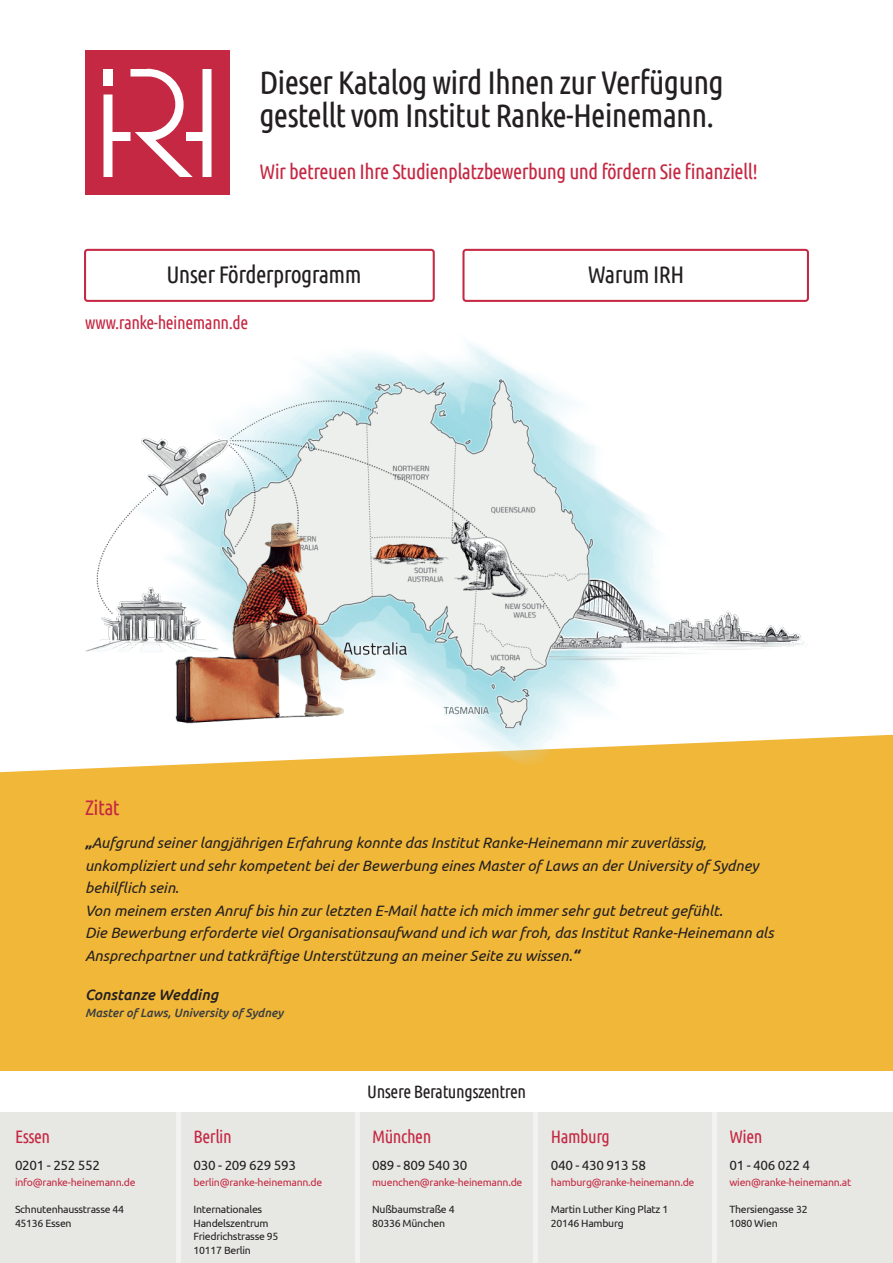
<style>
.page{position:relative;width:893px;height:1263px;background:#fff}
.page>*{position:absolute;margin:0;border:0;box-sizing:border-box;transform-origin:0 0}
.t1{font:32.7px/32.7px "Ubuntu Condensed";letter-spacing:-.025em;color:#231f20}
.t2{font:24px "Ubuntu Condensed";letter-spacing:-.025em;color:#231f20}
.t3{font:21px "Ubuntu Condensed";letter-spacing:-.025em;color:#c52843}
.t4{font:18px "Ubuntu Condensed";letter-spacing:-.025em;color:#c52843}
.t5{font:18px "Ubuntu Condensed";letter-spacing:-.025em;color:#231f20}
.t6{font:italic 15px/22.5px "Ubuntu";color:#231f20}
.t7{font:italic 500 15px "Ubuntu";color:#231f20}
.t8{font:13.5px "Ubuntu";letter-spacing:-.025em;color:#231f20}
.t9{font:italic 500 12px "Ubuntu";color:#3b3e40}
.t10{font:10.5px/13.5px "Ubuntu";letter-spacing:-.025em;color:#231f20}
.t11{font:10.5px "Ubuntu";letter-spacing:-.025em;color:#c52843}
.s1{font-weight:700}
</style>
<div class="page">
<div style="left:0;top:734px;width:893px;height:337px;background:#f1b739"></div>
<div style="left:85px;top:51px;width:145px;height:144px;background:#c52843"></div>
<svg style="left:104px;top:69px;width:108px;height:108px"></svg>
<div style="left:84px;top:249px;width:351px;height:53px;border:2px solid #c52843;border-radius:3px"></div>
<div style="left:462px;top:249px;width:347px;height:53px;border:2px solid #c52843;border-radius:3px"></div>
<img style="left:85px;top:343px;width:723px;height:426px">
<div style="left:0;top:1071px;width:893px;height:192px;background:#e7e8e3"></div>
<div style="left:0;top:1071px;width:893px;height:41px;background:#fff"></div>
<div style="left:176px;top:1112px;width:5px;height:151px;background:#f2f3f0"></div>
<div style="left:355px;top:1112px;width:5px;height:151px;background:#f2f3f0"></div>
<div style="left:533px;top:1112px;width:5px;height:151px;background:#f2f3f0"></div>
<div style="left:712px;top:1112px;width:5px;height:151px;background:#f2f3f0"></div>
<h1 class="t1" style="left:259px;top:65px;width:466px">Dieser Katalog wird Ihnen zur Verfügung gestellt vom Institut Ranke-Heinemann.</h1>
<h3 class="t3" style="left:259px;top:158px;width:500px">Wir betreuen Ihre Studienplatzbewerbung und fördern Sie finanziell!</h3>
<h2 class="t2" style="left:166px;top:260px;width:197px">Unser Förderprogramm</h2>
<h2 class="t2" style="left:588px;top:260px;width:98px">Warum IRH</h2>
<p class="t4" style="left:85px;top:312px;width:165px">www.ranke-heinemann.de</p>
<h3 class="t3" style="left:85px;top:795px;width:36px">Zitat</h3>
<p class="t6" style="left:85px;top:831px;width:690px"><span class="s1">„</span>Aufgrund seiner langjährigen Erfahrung konnte das Institut Ranke-Heinemann mir zuverlässig, unkompliziert und sehr kompetent bei der Bewerbung eines Master of Laws an der University of Sydney behilflich sein.<br>Von meinem ersten Anruf bis hin zur letzten E-Mail hatte ich mich immer sehr gut betreut gefühlt.<br>Die Bewerbung erforderte viel Organisationsaufwand und ich war froh, das Institut Ranke-Heinemann als Ansprechpartner und tatkräftige Unterstützung an meiner Seite zu wissen.<span class="s1">“</span></p>
<p class="t7" style="left:85px;top:986px;width:135px">Constanze Wedding</p>
<p class="t9" style="left:85px;top:1005px;width:200px">Master of Laws, University of Sydney</p>
<p class="t4" style="left:15px;top:1125px;width:37px">Essen</p>
<p class="t8" style="left:15px;top:1157px;width:87px">0201 - 252 552</p>
<p class="t11" style="left:15px;top:1176px;width:122px">info@ranke-heinemann.de</p>
<p class="t10" style="left:15px;top:1202px;width:111px">Schnutenhausstrasse 44<br>45136 Essen</p>
<p class="t4" style="left:194px;top:1125px;width:40px">Berlin</p>
<p class="t8" style="left:194px;top:1157px;width:104px">030 - 209 629 593</p>
<p class="t11" style="left:194px;top:1176px;width:130px">berlin@ranke-heinemann.de</p>
<p class="t10" style="left:194px;top:1202px;width:86px">Internationales<br>Handelszentrum<br>Friedrichstrasse 95<br>10117 Berlin</p>
<p class="t5" style="left:367px;top:1080px;width:160px">Unsere Beratungszentren</p>
<p class="t4" style="left:372px;top:1125px;width:61px">München</p>
<p class="t8" style="left:372px;top:1157px;width:97px">089 - 809 540 30</p>
<p class="t11" style="left:372px;top:1176px;width:152px">muenchen@ranke-heinemann.de</p>
<p class="t10" style="left:372px;top:1202px;width:84px">Nußbaumstraße 4<br>80336 München</p>
<p class="t4" style="left:551px;top:1125px;width:61px">Hamburg</p>
<p class="t8" style="left:551px;top:1157px;width:97px">040 - 430 913 58</p>
<p class="t11" style="left:551px;top:1176px;width:145px">hamburg@ranke-heinemann.de</p>
<p class="t10" style="left:551px;top:1202px;width:119px">Martin Luther King Platz 1<br>20146 Hamburg</p>
<p class="t4" style="left:729px;top:1125px;width:35px">Wien</p>
<p class="t8" style="left:729px;top:1157px;width:82px">01 - 406 022 4</p>
<p class="t11" style="left:729px;top:1176px;width:123px">wien@ranke-heinemann.at</p>
<p class="t10" style="left:729px;top:1202px;width:80px">Thersiengasse 32<br>1080 Wien</p>
</div>
